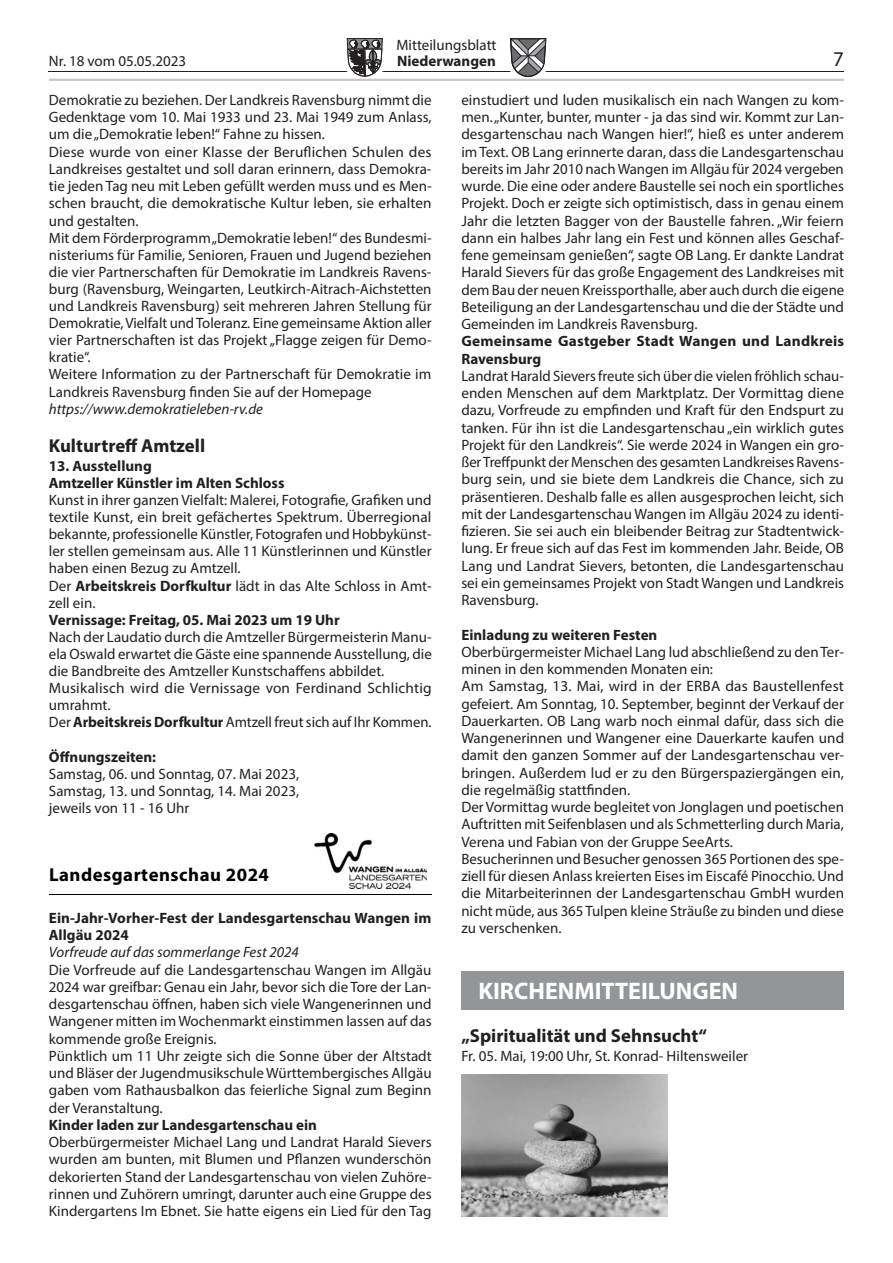
<style>
.page{position:relative;width:893px;height:1263px;background:#fff}
.page>*{position:absolute;margin:0;border:0;box-sizing:border-box;transform-origin:0 0}
.t1{font:700 24px "Myriad Pro";color:#fff}
.t2{font:21px "Myriad Pro";color:#231f20}
.t3{font:700 18.75px "Myriad Pro";color:#231f20}
.t4{font:700 18.75px "Myriad Pro";letter-spacing:.025em;color:#000}
.t5{font:15px/17.2px "Myriad Pro";color:#231f20}
.t6{font:700 15px/17.2px "Myriad Pro";color:#231f20}
.t7{font:italic 15px "Myriad Pro";color:#231f20}
.s1{font-weight:700}
</style>
<div class="page">
<hr style="left:49px;top:71px;width:795px;height:1px;background:#231f20">
<svg style="left:347px;top:38px;width:36px;height:39px"></svg>
<svg style="left:510px;top:38px;width:36px;height:39px"></svg>
<hr style="left:49px;top:79px;width:795px;height:2px;background:#c7c8ca">
<hr style="left:49px;top:894px;width:383px;height:1px;background:#000">
<img style="left:314px;top:834px;width:113px;height:54px">
<div style="left:461px;top:971px;width:383px;height:38px;background:#939598"></div>
<img style="left:461px;top:1074px;width:207px;height:142px">
<p class="t5" style="left:396px;top:36px;width:102px">Mitteilungsblatt</p>
<p class="t5" style="left:49px;top:52px;width:139px">Nr. 18 vom 05.05.2023</p>
<p class="t6" style="left:397px;top:52px;width:100px">Niederwangen</p>
<h2 class="t2" style="left:833px;top:46px;width:12px">7</h2>
<p class="t5" style="left:49px;top:91px;width:384px">Demokratie zu beziehen. Der Landkreis Ravensburg nimmt die Gedenktage vom 10. Mai 1933 und 23. Mai 1949 zum Anlass, um die „Demokratie leben!“ Fahne zu hissen.<br>Diese wurde von einer Klasse der Beruflichen Schulen des Landkreises gestaltet und soll daran erinnern, dass Demokra&shy;tie jeden Tag neu mit Leben gefüllt werden muss und es Men&shy;schen braucht, die demokratische Kultur leben, sie erhalten und gestalten.<br>Mit dem Förderprogramm „Demokratie leben!“ des Bundesmi&shy;nisteriums für Familie, Senioren, Frauen und Jugend beziehen die vier Partnerschaften für Demokratie im Landkreis Ravens&shy;burg (Ravensburg, Weingarten, Leutkirch-Aitrach-Aichstetten und Landkreis Ravensburg) seit mehreren Jahren Stellung für Demokratie, Vielfalt und Toleranz. Eine gemeinsame Aktion aller vier Partnerschaften ist das Projekt „Flagge zeigen für Demo&shy;kratie“.<br>Weitere Information zu der Partnerschaft für Demokratie im Landkreis Ravensburg finden Sie auf der Homepage</p>
<p class="t7" style="left:49px;top:399px;width:216px">https://www.demokratieleben-rv.de</p>
<p class="t3" style="left:49px;top:433px;width:158px">Kulturtreff Amtzell</p>
<p class="t6" style="left:49px;top:457px;width:237px">13. Ausstellung<br>Amtzeller Künstler im Alten Schloss</p>
<p class="t5" style="left:49px;top:491px;width:384px">Kunst in ihrer ganzen Vielfalt: Malerei, Fotografie, Grafiken und textile Kunst, ein breit gefächertes Spektrum. Überregional bekannte, professionelle Künstler, Fotografen und Hobbykünst&shy;ler stellen gemeinsam aus. Alle 11 Künstlerinnen und Künstler haben einen Bezug zu Amtzell.<br>Der <span class="s1">Arbeitskreis Dorfkultur</span> lädt in das Alte Schloss in Amt&shy;zell ein.</p>
<p class="t6" style="left:49px;top:611px;width:292px">Vernissage: Freitag, 05. Mai 2023 um 19 Uhr</p>
<p class="t5" style="left:49px;top:628px;width:384px">Nach der Laudatio durch die Amtzeller Bürgermeisterin Manu&shy;ela Oswald erwartet die Gäste eine spannende Ausstellung, die die Bandbreite des Amtzeller Kunstschaffens abbildet.<br>Musikalisch wird die Vernissage von Ferdinand Schlichtig umrahmt.<br>Der <span class="s1">Arbeitskreis Dorfkultur</span> Amtzell freut sich auf Ihr Kommen.</p>
<p class="t6" style="left:49px;top:747px;width:109px">Öffnungszeiten:</p>
<p class="t5" style="left:49px;top:765px;width:252px;text-align:justify">Samstag, 06. und Sonntag, 07. Mai 2023, Samstag, 13. und Sonntag, 14. Mai 2023, jeweils von 11 - 16 Uhr</p>
<p class="t5" style="left:461px;top:91px;width:384px;text-align:justify">einstudiert und luden musikalisch ein nach Wangen zu kom&shy;men. „Kunter, bunter, munter - ja das sind wir. Kommt zur Lan&shy;desgartenschau nach Wangen hier!“, hieß es unter anderem im Text. OB Lang erinnerte daran, dass die Landesgartenschau bereits im Jahr 2010 nach Wangen im Allgäu für 2024 vergeben wurde. Die eine oder andere Baustelle sei noch ein sportliches Projekt. Doch er zeigte sich optimistisch, dass in genau einem Jahr die letzten Bagger von der Baustelle fahren. „Wir feiern dann ein halbes Jahr lang ein Fest und können alles Geschaf&shy;fene gemeinsam genießen“, sagte OB Lang. Er dankte Landrat Harald Sievers für das große Engagement des Landkreises mit dem Bau der neuen Kreissporthalle, aber auch durch die eigene Beteiligung an der Landesgartenschau und die der Städte und Gemeinden im Landkreis Ravensburg.</p>
<p class="t6" style="left:461px;top:332px;width:384px">Gemeinsame Gastgeber Stadt Wangen und Landkreis<br>Ravensburg</p>
<p class="t5" style="left:461px;top:367px;width:384px;text-align:justify">Landrat Harald Sievers freute sich über die vielen fröhlich schau&shy;enden Menschen auf dem Marktplatz. Der Vormittag diene dazu, Vorfreude zu empfinden und Kraft für den Endspurt zu tanken. Für ihn ist die Landesgartenschau „ein wirklich gutes Projekt für den Landkreis“. Sie werde 2024 in Wangen ein gro&shy;ßer Treffpunkt der Menschen des gesamten Landkreises Ravens&shy;burg sein, und sie biete dem Landkreis die Chance, sich zu präsentieren. Deshalb falle es allen ausgesprochen leicht, sich mit der Landesgartenschau Wangen im Allgäu 2024 zu identi&shy;fizieren. Sie sei auch ein bleibender Beitrag zur Stadtentwick&shy;lung. Er freue sich auf das Fest im kommenden Jahr. Beide, OB Lang und Landrat Sievers, betonten, die Landesgartenschau sei ein gemeinsames Projekt von Stadt Wangen und Landkreis Ravensburg.</p>
<p class="t6" style="left:461px;top:625px;width:197px">Einladung zu weiteren Festen</p>
<p class="t5" style="left:461px;top:643px;width:384px">Oberbürgermeister Michael Lang lud abschließend zu den Ter&shy;minen in den kommenden Monaten ein:<br>Am Samstag, 13. Mai, wird in der ERBA das Baustellenfest gefeiert. Am Sonntag, 10. September, beginnt der Verkauf der Dauerkarten. OB Lang warb noch einmal dafür, dass sich die Wangenerinnen und Wangener eine Dauerkarte kaufen und damit den ganzen Sommer auf der Landesgartenschau ver&shy;bringen. Außerdem lud er zu den Bürgerspaziergängen ein, die regelmäßig stattfinden.<br>Der Vormittag wurde begleitet von Jonglagen und poetischen Auftritten mit Seifenblasen und als Schmetterling durch Maria, Verena und Fabian von der Gruppe SeeArts.<br>Besucherinnen und Besucher genossen 365 Portionen des spe&shy;ziell für diesen Anlass kreierten Eises im Eiscafé Pinocchio. Und die Mitarbeiterinnen der Landesgartenschau GmbH wurden nicht müde, aus 365 Tulpen kleine Sträuße zu binden und diese zu verschenken.</p>
<p class="t4" style="left:49px;top:862px;width:221px">Landesgartenschau 2024</p>
<p class="t6" style="left:49px;top:909px;width:384px">Ein-Jahr-Vorher-Fest der Landesgartenschau Wangen im<br>Allgäu 2024</p>
<p class="t7" style="left:49px;top:943px;width:252px">Vorfreude auf das sommerlange Fest 2024</p>
<p class="t5" style="left:49px;top:961px;width:384px">Die Vorfreude auf die Landesgartenschau Wangen im Allgäu 2024 war greifbar: Genau ein Jahr, bevor sich die Tore der Lan&shy;desgartenschau öffnen, haben sich viele Wangenerinnen und Wangener mitten im Wochenmarkt einstimmen lassen auf das kommende große Ereignis.<br>Pünktlich um 11 Uhr zeigte sich die Sonne über der Altstadt und Bläser der Jugendmusikschule Württembergisches Allgäu gaben vom Rathausbalkon das feierliche Signal zum Beginn der Veranstaltung.</p>
<p class="t6" style="left:49px;top:1116px;width:270px">Kinder laden zur Landesgartenschau ein</p>
<p class="t5" style="left:49px;top:1133px;width:384px;text-align:justify">Oberbürgermeister Michael Lang und Landrat Harald Sievers wurden am bunten, mit Blumen und Pflanzen wunderschön dekorierten Stand der Landesgartenschau von vielen Zuhöre&shy;rinnen und Zuhörern umringt, darunter auch eine Gruppe des Kindergartens Im Ebnet. Sie hatte eigens ein Lied für den Tag</p>
<h1 class="t1" style="left:478px;top:975px;width:261px">KIRCHENMITTEILUNGEN</h1>
<p class="t3" style="left:461px;top:1023px;width:247px">„Spiritualität und Sehnsucht“</p>
<p class="t5" style="left:461px;top:1047px;width:288px">Fr. 05. Mai, 19:00 Uhr, St. Konrad- Hiltensweiler</p>
</div>
